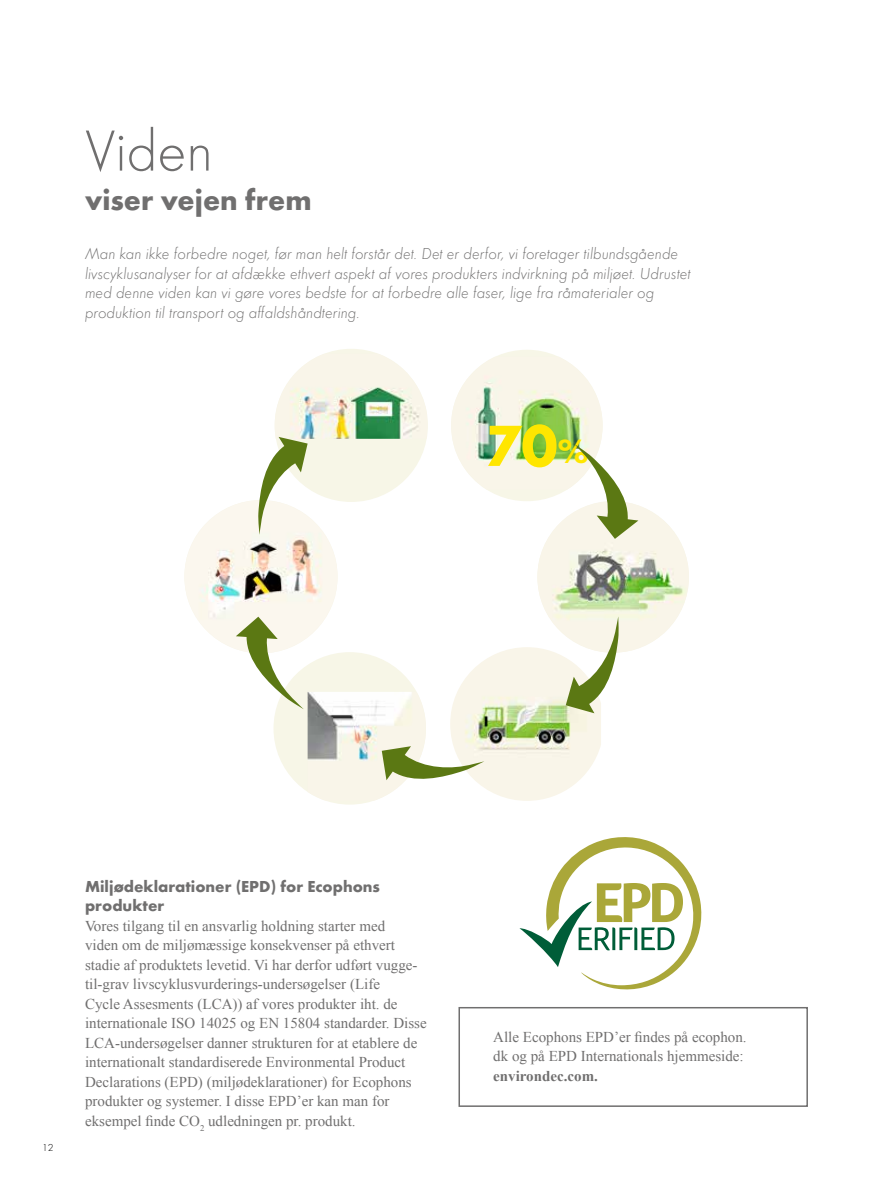
<style>
.page{position:relative;width:893px;height:1191px;background:#fff}
.page>*{position:absolute;margin:0;border:0;box-sizing:border-box;transform-origin:0 0}
.t1{font:700 60.15px "Futura";color:#ffe600}
.t2{font:300 60px "Futura";color:#706f6f}
.t3{font:700 30px "Futura";color:#706f6f}
.t4{font:italic 300 16.5px/19.5px "Futura";color:#706f6f}
.t5{font:700 16.5px/19.5px "Futura";color:#706f6f}
.t6{font:15px/19.5px "Times New Roman";color:#706f6f}
.t7{font:700 15px "Times New Roman";color:#706f6f}
.t8{font:300 10.5px "Futura";color:#000}
.s1{font-size:35.1px}
</style>
<div class="page">
<img style="left:450px;top:647px;width:151px;height:154px">
<div style="left:275px;top:349px;width:153px;height:153px;background:#f7f6e7;border-radius:50%"></div>
<img style="left:275px;top:354px;width:150px;height:85px">
<img style="left:537px;top:501px;width:152px;height:151px;border-radius:76px">
<div style="left:273px;top:652px;width:153px;height:152px;background:#f7f6e7;border-radius:50%"></div>
<img style="left:308px;top:692px;width:118px;height:109px">
<img style="left:184px;top:500px;width:154px;height:153px;border-radius:77px">
<svg style="left:566px;top:616px;width:53px;height:97px"></svg>
<svg style="left:382px;top:746px;width:102px;height:38px"></svg>
<svg style="left:236px;top:616px;width:68px;height:93px"></svg>
<svg style="left:258px;top:437px;width:50px;height:98px"></svg>
<div style="left:451px;top:350px;width:152px;height:151px;background:#f7f6e7;border-radius:50%"></div>
<img style="left:451px;top:357px;width:152px;height:133px">
<svg style="left:574px;top:444px;width:64px;height:95px"></svg>
<div style="left:458px;top:1007px;width:350px;height:100px;border:2px solid #706f6f"></div>
<svg style="left:519px;top:837px;width:182px;height:152px"></svg>
<h2 class="t2" style="left:85px;top:117px;width:129px">Viden</h2>
<h3 class="t3" style="left:85px;top:181px;width:228px">viser vejen frem</h3>
<p class="t4" style="left:85px;top:244px;width:607px">Man kan ikke forbedre noget, før man helt forstår det. Det er derfor, vi foretager tilbundsgående livscyklusanalyser for at afdække ethvert aspekt af vores produkters indvirkning på miljøet. Udrustet med denne viden kan vi gøre vores bedste for at forbedre alle faser, lige fra råmaterialer og produktion til transport og affaldshåndtering.</p>
<h1 class="t1" style="left:485px;top:408px;width:105px">70<span class="s1">%</span></h1>
<p class="t8" style="left:42px;top:1142px;width:13px">12</p>
<p class="t5" style="left:85px;top:876px;width:296px">Miljødeklarationer (EPD) for Ecophons produkter</p>
<p class="t6" style="left:85px;top:915px;width:343px">Vores tilgang til en ansvarlig holdning starter med<br>viden om de miljømæssige konsekvenser på ethvert stadie af produktets levetid. Vi har derfor udført vugge&shy;til-grav livscyklusvurderings-undersøgelser (Life<br>Cycle Assesments (LCA)) af vores produkter iht. de internationale ISO 14025 og EN 15804 standarder. Disse LCA-undersøgelser danner strukturen for at etablere de internationalt standardiserede Environmental Product Declarations (EPD) (miljødeklarationer) for Ecophons produkter og systemer. I disse EPD’er kan man for eksempel finde CO<sub>2</sub> udledningen pr. produkt.</p>
<p class="t6" style="left:493px;top:1026px;width:255px">Alle Ecophons EPD’er findes på ecophon. dk og på EPD Internationals hjemmeside:</p>
<p class="t7" style="left:493px;top:1065px;width:106px">environdec.com.</p>
</div>
